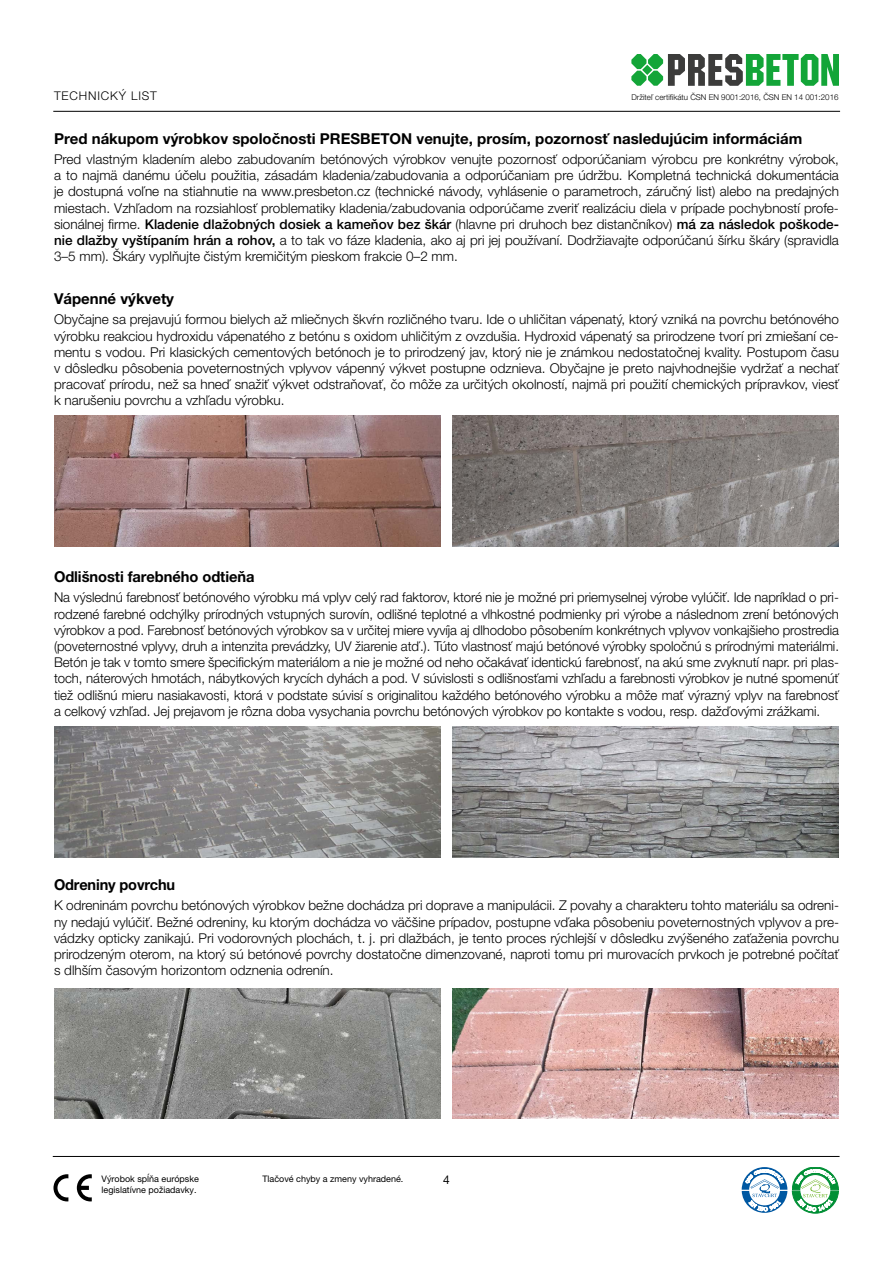
<style>
.page{position:relative;width:893px;height:1263px;background:#fff}
.page>*{position:absolute;margin:0;border:0;box-sizing:border-box;transform-origin:0 0}
.t1{font:700 19.5px "Helvetica Neue LT Pro";color:#000}
.t2{font:700 15px "Helvetica Neue LT Pro";color:#000}
.t3{font:300 13.5px/16.2px "Helvetica Neue LT Pro";color:#000;text-align:justify}
.t4{font:300 12px "Helvetica Neue LT Pro";letter-spacing:.07em;color:#000}
.t5{font:12px "Helvetica Neue LT Pro";color:#000}
.t6{font:9px "Helvetica Neue LT Pro";color:#000}
.t7{font:300 8.1px "Helvetica Neue LT Pro";color:#000}
.s1{font-weight:500}
</style>
<div class="page">
<hr style="left:53px;top:1156px;width:786px;height:1px;background:#000">
<svg style="left:742px;top:1167px;width:96px;height:46px"></svg>
<svg style="left:53px;top:1174px;width:15px;height:27px"></svg>
<svg style="left:77px;top:1174px;width:15px;height:27px"></svg>
<svg style="left:631px;top:54px;width:208px;height:32px"></svg>
<hr style="left:53px;top:111px;width:787px;height:1px;background:#000">
<img style="left:54px;top:416px;width:386px;height:131px">
<img style="left:54px;top:726px;width:386px;height:131px">
<img style="left:54px;top:988px;width:386px;height:131px">
<img style="left:453px;top:416px;width:386px;height:131px">
<img style="left:453px;top:726px;width:386px;height:131px">
<img style="left:453px;top:988px;width:386px;height:131px">
<p class="t4" style="left:54px;top:89px;width:104px">TECHNICKÝ LIST</p>
<p class="t7" style="left:631px;top:93px;width:209px">Držiteľ certifikátu ČSN EN 9001:2016, ČSN EN 14 001:2016</p>
<p class="t2" style="left:54px;top:129px;width:750px">Pred nákupom výrobkov spoločnosti PRESBETON venujte, prosím, pozornosť nasledujúcim informáciám</p>
<p class="t3" style="left:54px;top:151px;width:786px">Pred vlastným kladením alebo zabudovaním betónových výrobkov venujte pozornosť odporúčaniam výrobcu pre konkrétny výrobok, a to najmä danému účelu použitia, zásadám kladenia/zabudovania a odporúčaniam pre údržbu. Kompletná technická dokumentácia je dostupná voľne na stiahnutie na www.presbeton.cz (technické návody, vyhlásenie o parametroch, záručný list) alebo na predajných miestach. Vzhľadom na rozsiahlosť problematiky kladenia/zabudovania odporúčame zveriť realizáciu diela v prípade pochybností profe&shy;sionálnej firme. <span class="s1">Kladenie dlažobných dosiek a kameňov bez škár</span> (hlavne pri druhoch bez distančníkov) <span class="s1">má za následok poškode&shy;nie dlažby vyštípaním hrán a rohov,</span> a to tak vo fáze kladenia, ako aj pri jej používaní. Dodržiavajte odporúčanú šírku škáry (spravidla 3–5 mm). Škáry vyplňujte čistým kremičitým pieskom frakcie 0–2 mm.</p>
<p class="t2" style="left:54px;top:289px;width:122px">Vápenné výkvety</p>
<p class="t3" style="left:54px;top:311px;width:786px">Obyčajne sa prejavujú formou bielych až mliečnych škvŕn rozličného tvaru. Ide o uhličitan vápenatý, ktorý vzniká na povrchu betónového výrobku reakciou hydroxidu vápenatého z betónu s oxidom uhličitým z ovzdušia. Hydroxid vápenatý sa prirodzene tvorí pri zmiešaní ce&shy;mentu s vodou. Pri klasických cementových betónoch je to prirodzený jav, ktorý nie je známkou nedostatočnej kvality. Postupom času v dôsledku pôsobenia poveternostných vplyvov vápenný výkvet postupne odznieva. Obyčajne je preto najvhodnejšie vydržať a nechať pracovať prírodu, než sa hneď snažiť výkvet odstraňovať, čo môže za určitých okolností, najmä pri použití chemických prípravkov, viesť k narušeniu povrchu a vzhľadu výrobku.</p>
<p class="t2" style="left:54px;top:567px;width:202px">Odlišnosti farebného odtieňa</p>
<p class="t3" style="left:54px;top:589px;width:786px">Na výslednú farebnosť betónového výrobku má vplyv celý rad faktorov, ktoré nie je možné pri priemyselnej výrobe vylúčiť. Ide napríklad o pri&shy;rodzené farebné odchýlky prírodných vstupných surovín, odlišné teplotné a vlhkostné podmienky pri výrobe a následnom zrení betónových výrobkov a pod. Farebnosť betónových výrobkov sa v určitej miere vyvíja aj dlhodobo pôsobením konkrétnych vplyvov vonkajšieho prostredia (poveternostné vplyvy, druh a intenzita prevádzky, UV žiarenie atď.). Túto vlastnosť majú betónové výrobky spoločnú s prírodnými materiálmi.<br>Betón je tak v tomto smere špecifickým materiálom a nie je možné od neho očakávať identickú farebnosť, na akú sme zvyknutí napr. pri plas&shy;toch, náterových hmotách, nábytkových krycích dyhách a pod. V súvislosti s odlišnosťami vzhľadu a farebnosti výrobkov je nutné spomenúť tiež odlišnú mieru nasiakavosti, ktorá v podstate súvisí s originalitou každého betónového výrobku a môže mať výrazný vplyv na farebnosť a celkový vzhľad. Jej prejavom je rôzna doba vysychania povrchu betónových výrobkov po kontakte s vodou, resp. dažďovými zrážkami.</p>
<p class="t2" style="left:54px;top:875px;width:123px">Odreniny povrchu</p>
<p class="t3" style="left:54px;top:897px;width:786px">K odreninám povrchu betónových výrobkov bežne dochádza pri doprave a manipulácii. Z povahy a charakteru tohto materiálu sa odreni&shy;ny nedajú vylúčiť. Bežné odreniny, ku ktorým dochádza vo väčšine prípadov, postupne vďaka pôsobeniu poveternostných vplyvov a pre&shy;vádzky opticky zanikajú. Pri vodorovných plochách, t. j. pri dlažbách, je tento proces rýchlejší v dôsledku zvýšeného zaťaženia povrchu prirodzeným oterom, na ktorý sú betónové povrchy dostatočne dimenzované, naproti tomu pri murovacích prvkoch je potrebné počítať s dlhším časovým horizontom odznenia odrenín.</p>
<h1 class="t1" style="left:54px;top:956px;width:251px">Vysvetlivky k piktogramom</h1>
<p class="t6" style="left:102px;top:1173px;width:99px">Výrobok spĺňa európske</p>
<p class="t6" style="left:262px;top:1173px;width:143px">Tlačové chyby a zmeny vyhradené.</p>
<p class="t6" style="left:102px;top:1184px;width:96px">legislatívne požiadavky.</p>
<p class="t5" style="left:443px;top:1172px;width:8px">4</p>
</div>
